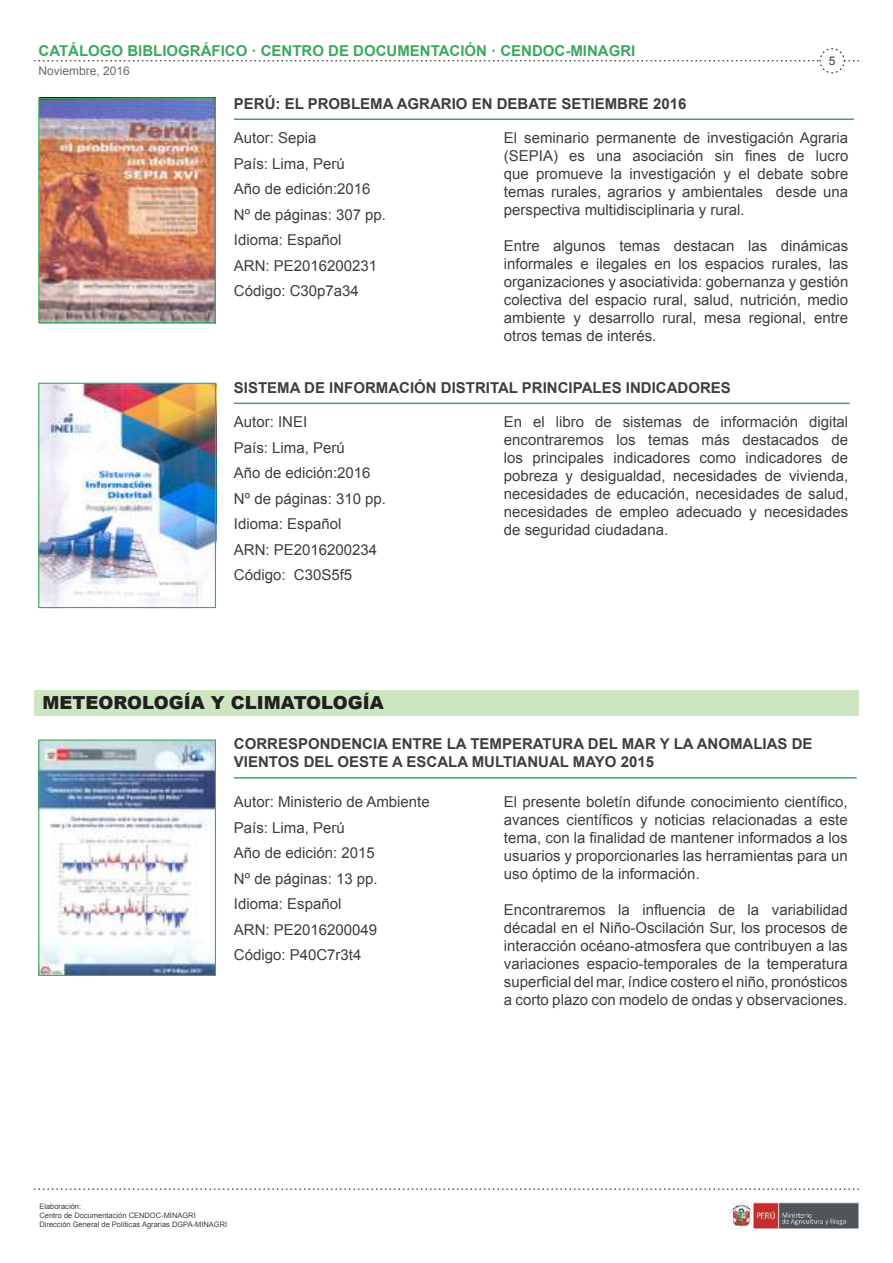
<style>
.page{position:relative;width:893px;height:1263px;background:#fff}
.page>*{position:absolute;margin:0;border:0;box-sizing:border-box;transform-origin:0 0}
.t1{font:900 18px "Arial";color:#231f20}
.t2{font:15px/18px "Arial";color:#3e3e3f;text-align:justify}
.t3{font:700 15px/18px "Arial";color:#3e3e3f}
.t4{font:700 15px "Arial";color:#3ca860}
.t5{font:12px "Arial";color:#6c6d70}
.t6{font:12px "Arial";color:#3e3e3f}
.t7{font:7.5px/9px "Arial";color:#3e3e3f}
</style>
<div class="page">
<svg style="left:34px;top:1188px;width:825px;height:2px"></svg>
<svg style="left:34px;top:48px;width:825px;height:26px"></svg>
<img style="left:729px;top:1203px;width:130px;height:26px">
<hr style="left:234px;top:118px;width:620px;height:2px;background:#3ca860">
<hr style="left:234px;top:403px;width:616px;height:1px;background:#3ca860">
<img style="left:40px;top:100px;width:174px;height:221px">
<img style="left:40px;top:385px;width:174px;height:221px">
<div style="left:38px;top:98px;width:178px;height:225px;border:1px solid #3ca860"></div>
<div style="left:38px;top:383px;width:178px;height:225px;border:1px solid #3ca860"></div>
<hr style="left:234px;top:777px;width:623px;height:2px;background:#3ca860">
<img style="left:40px;top:741px;width:174px;height:233px">
<div style="left:38px;top:739px;width:178px;height:237px;border:1px solid #3ca860"></div>
<div style="left:34px;top:690px;width:825px;height:25px;background:#cde5c1"></div>
<p class="t4" style="left:39px;top:40px;width:598px">CATÁLOGO BIBLIOGRÁFICO · CENTRO DE DOCUMENTACIÓN · CENDOC-MINAGRI</p>
<p class="t5" style="left:39px;top:62px;width:93px">Noviembre, 2016</p>
<p class="t3" style="left:234px;top:95px;width:454px">PERÚ: EL PROBLEMA AGRARIO EN DEBATE SETIEMBRE 2016</p>
<p class="t6" style="left:829px;top:53px;width:8px">5</p>
<p class="t2" style="left:234px;top:125px;width:154px;line-height:25.5px;text-align:left">Autor: Sepia<br>País: Lima, Perú<br>Año de edición:2016<br>Nº de páginas: 307 pp.<br>Idioma: Español<br>ARN: PE2016200231<br>Código: C30p7a34</p>
<p class="t2" style="left:504px;top:129px;width:346px">El seminario permanente de investigación Agraria (SEPIA) es una asociación sin fines de lucro que promueve la investigación y el debate sobre temas rurales, agrarios y ambientales desde una perspectiva multidisciplinaria y rural.</p>
<p class="t2" style="left:504px;top:237px;width:346px">Entre algunos temas destacan las dinámicas informales e ilegales en los espacios rurales, las organizaciones y asociativida: gobernanza y gestión colectiva del espacio rural, salud, nutrición, medio ambiente y desarrollo rural, mesa regional, entre otros temas de interés.</p>
<p class="t3" style="left:234px;top:379px;width:498px">SISTEMA DE INFORMACIÓN DISTRITAL PRINCIPALES INDICADORES</p>
<p class="t2" style="left:234px;top:409px;width:154px;line-height:25.5px;text-align:left">Autor: INEI<br>País: Lima, Perú<br>Año de edición:2016<br>Nº de páginas: 310 pp.<br>Idioma: Español<br>ARN: PE2016200234<br>Código: C30S5f5</p>
<p class="t1" style="left:43px;top:690px;width:343px">METEOROLOGÍA Y CLIMATOLOGÍA</p>
<p class="t2" style="left:504px;top:413px;width:346px">En el libro de sistemas de información digital encontraremos los temas más destacados de los principales indicadores como indicadores de pobreza y desigualdad, necesidades de vivienda, necesidades de educación, necesidades de salud, necesidades de empleo adecuado y necesidades de seguridad ciudadana.</p>
<p class="t3" style="left:234px;top:736px;width:580px">CORRESPONDENCIA ENTRE LA TEMPERATURA DEL MAR Y LA ANOMALIAS DE<br>VIENTOS DEL OESTE A ESCALA MULTIANUAL MAYO 2015</p>
<p class="t2" style="left:234px;top:789px;width:197px;line-height:25.5px;text-align:left">Autor: Ministerio de Ambiente<br>País: Lima, Perú<br>Año de edición: 2015<br>Nº de páginas: 13 pp.<br>Idioma: Español<br>ARN: PE2016200049<br>Código: P40C7r3t4</p>
<p class="t2" style="left:504px;top:793px;width:345px">El presente boletín difunde conocimiento científico, avances científicos y noticias relacionadas a este tema, con la finalidad de mantener informados a los usuarios y proporcionarles las herramientas para un uso óptimo de la información.</p>
<p class="t2" style="left:504px;top:901px;width:345px">Encontraremos la influencia de la variabilidad décadal en el Niño-Oscilación Sur, los procesos de interacción océano-atmosfera que contribuyen a las variaciones espacio-temporales de la temperatura superficial del mar, índice costero el niño, pronósticos a corto plazo con modelo de ondas y observaciones.</p>
<p class="t7" style="left:39px;top:1202px;width:189px">Elaboración:<br>Centro de Documentación CENDOC-MINAGRI<br>Dirección General de Políticas Agrarias DGPA-MINAGRI</p>
</div>
